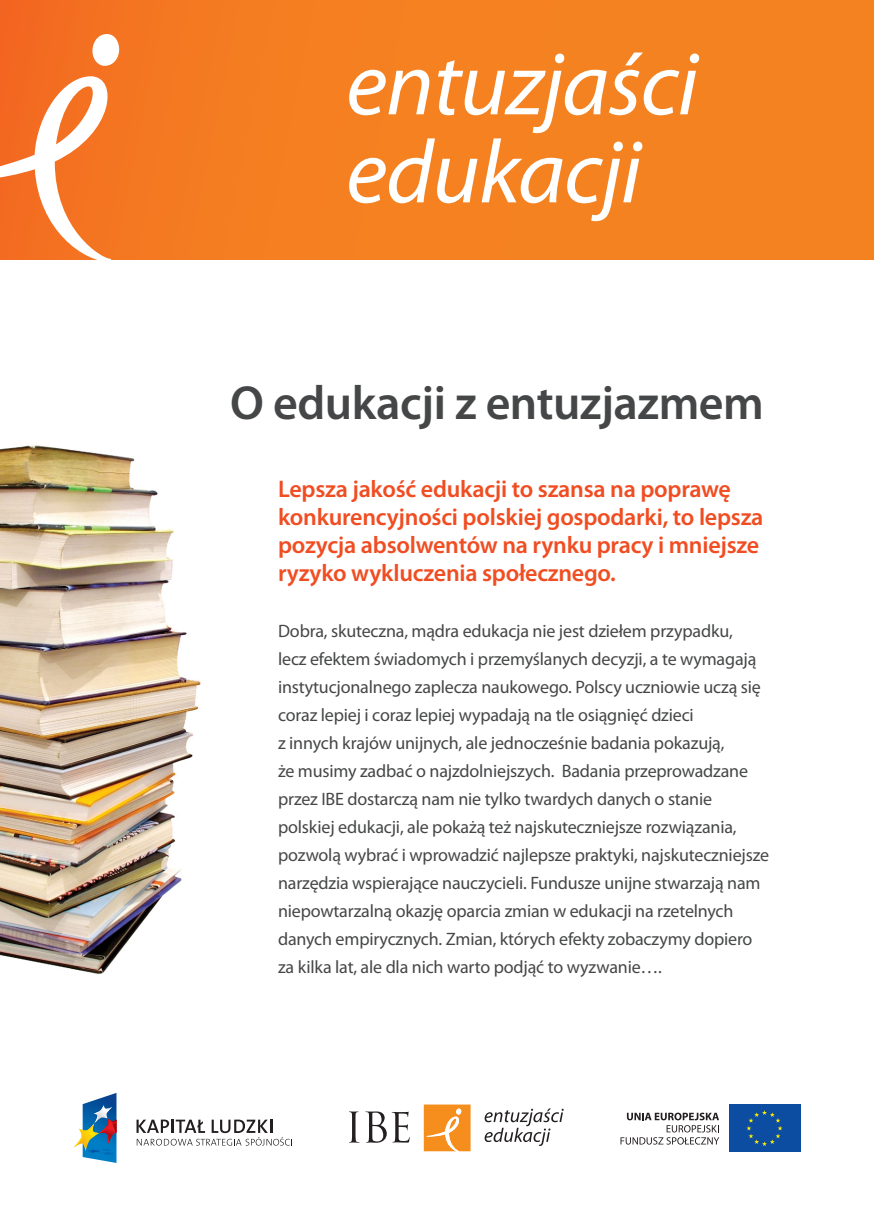
<style>
.page{position:relative;width:874px;height:1225px;background:#fff}
.page>*{position:absolute;margin:0;border:0;box-sizing:border-box;transform-origin:0 0}
.t1{font:italic 90px/88px "Myriad Pro";letter-spacing:-.01em;color:#fff}
.tytył_24_ptk{font:600 48px "Myriad Pro";letter-spacing:-.01em;color:#454647}
.podtytuł{font:600 24px/28px "Myriad Pro";letter-spacing:-.01em;color:#f04d22}
.text{font:18px/28px "Myriad Pro";letter-spacing:-.01em;color:#454647}
</style>
<div class="page">
<img style="left:0;top:445px;width:201px;height:529px">
<svg style="left:136px;top:1119px;width:156px;height:26px"></svg>
<svg style="left:74px;top:1093px;width:42px;height:70px"></svg>
<svg style="left:620px;top:1112px;width:99px;height:32px"></svg>
<div style="left:728px;top:1104px;width:71px;height:47px;background:#0d4da1"></div>
<svg style="left:746px;top:1110px;width:36px;height:36px"></svg>
<svg style="left:423px;top:1104px;width:47px;height:47px;background:#f79e3e"></svg>
<svg style="left:349px;top:1111px;width:60px;height:31px"></svg>
<svg style="left:484px;top:1108px;width:79px;height:38px"></svg>
<div style="left:0;top:0;width:17px;height:259px;background:#f36421"></div>
<div style="left:17px;top:0;width:856px;height:259px;background:#f58120"></div>
<svg style="left:0;top:34px;width:119px;height:226px"></svg>
<p class="t1" style="left:346px;top:39px;width:353px">entuzjaści edukacji</p>
<p class="tytył_24_ptk" style="left:230px;top:372px;width:535px">O edukacji z entuzjazmem</p>
<p class="podtytuł" style="left:278px;top:474px;width:486px">Lepsza jakość edukacji to szansa na poprawę konkurencyjności polskiej gospodarki, to lepsza pozycja absolwentów na rynku pracy i mniejsze ryzyko wykluczenia społecznego.</p>
<p class="text" style="left:278px;top:616px;width:484px">Dobra, skuteczna, mądra edukacja nie jest dziełem przypadku, lecz efektem świadomych i przemyślanych decyzji, a te wymagają instytucjonalnego zaplecza naukowego. Polscy uczniowie uczą się coraz lepiej i coraz lepiej wypadają na tle osiągnięć dzieci</p>
<p class="text" style="left:278px;top:728px;width:447px">z innych krajów unijnych, ale jednocześnie badania pokazują,</p>
<p class="text" style="left:278px;top:756px;width:492px">że musimy zadbać o najzdolniejszych. Badania przeprowadzane przez IBE dostarczą nam nie tylko twardych danych o stanie polskiej edukacji, ale pokażą też najskuteczniejsze rozwiązania, pozwolą wybrać i wprowadzić najlepsze praktyki, najskuteczniejsze narzędzia wspierające nauczycieli. Fundusze unijne stwarzają nam niepowtarzalną okazję oparcia zmian w edukacji na rzetelnych danych empirycznych. Zmian, których efekty zobaczymy dopiero</p>
<p class="text" style="left:278px;top:952px;width:385px">za kilka lat, ale dla nich warto podjąć to wyzwanie….</p>
</div>
